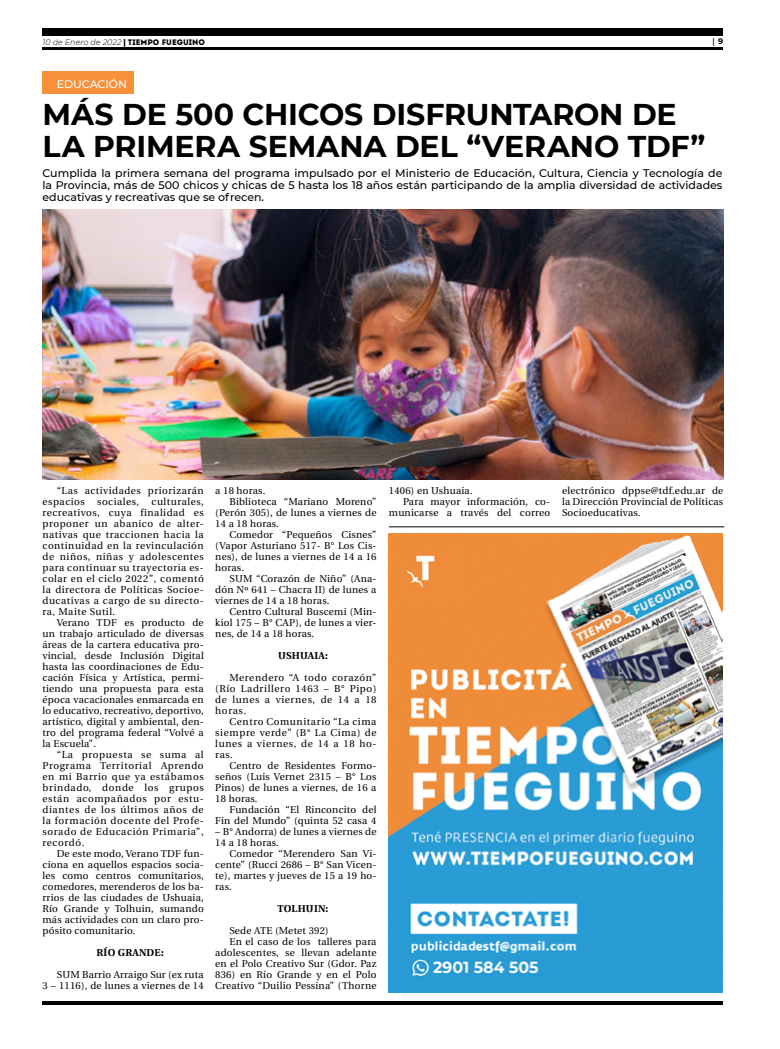
<style>
.page{position:relative;width:780px;height:1049px;background:#fff}
.page>*{position:absolute;margin:0;border:0;box-sizing:border-box;transform-origin:0 0}
.t1{font:700 30px/32px "Montserrat";letter-spacing:-.005em;color:#000}
.t2{font:500 11px/12px "Montserrat";color:#000;text-align:justify}
.t3{font:500 11px "Montserrat";color:#fff}
.t4{font:10px/11px "Utopia";letter-spacing:.02em;color:#000;text-align:justify}
.t5{font:700 10px "Utopia";letter-spacing:.02em;color:#000}
.t6{font:italic 300 8px "Montserrat";color:#000}
.t7{font:700 8px "Utopia";color:#000}
.s1{font-family:"Fedra Sans Pro";font-weight:700;font-style:normal}
.s2{font-family:"Intro";font-weight:400;font-style:normal}
.s3{font-family:"Montserrat"}
</style>
<div class="page">
<hr style="left:43px;top:48px;width:680px;height:2px;background:#000">
<div style="left:43px;top:28px;width:680px;height:7px;background:#000"></div>
<hr style="left:43px;top:1001px;width:680px;height:4px;background:#000">
<div style="left:43px;top:72px;width:91px;height:22px;background:#f79139"></div>
<hr style="left:389px;top:526px;width:335px;height:1px;background:#000">
<img style="left:389px;top:534px;width:333px;height:458px">
<img style="left:43px;top:210px;width:680px;height:269px">
<p class="t6" style="left:43px;top:36px;width:164px">10 de Enero de 2022 <span class="s1">|</span> <span class="s2">TIEMPO FUEGUINO</span></p>
<p class="t7" style="left:712px;top:37px;width:12px">| <span class="s3">9</span></p>
<p class="t3" style="left:57px;top:76px;width:72px">EDUCACIÓN</p>
<h1 class="t1" style="left:43px;top:97px;width:664px">MÁS DE 500 CHICOS DISFRUNTARON DE<br>LA PRIMERA SEMANA DEL “VERANO TDF”</h1>
<p class="t2" style="left:43px;top:167px;width:681px">Cumplida la primera semana del programa impulsado por el Ministerio de Educación, Cultura, Ciencia y Tecnología de la Provincia, más de 500 chicos y chicas de 5 hasta los 18 años están participando de la amplia diversidad de actividades educativas y recreativas que se ofrecen.</p>
<p class="t4" style="left:43px;top:485px;width:163px;text-indent:14px">“Las actividades priorizarán espacios sociales, culturales, recreativos, cuya finalidad es proponer un abanico de alter&shy;nativas que traccionen hacia la continuidad en la revinculación de niños, niñas y adolescentes para continuar su trayectoria es&shy;colar en el ciclo 2022”, comentó la directora de Políticas Socioe&shy;ducativas a cargo de su directo&shy;ra, Maite Sutil.</p>
<p class="t4" style="left:43px;top:617px;width:163px;text-indent:14px">Verano TDF es producto de un trabajo articulado de diversas áreas de la cartera educativa pro&shy;vincial, desde Inclusión Digital hasta las coordinaciones de Edu&shy;cación Física y Artística, permi&shy;tiendo una propuesta para esta época vacacionales enmarcada en lo educativo, recreativo, deportivo, artístico, digital y ambiental, den&shy;tro del programa federal “Volvé a la Escuela”.</p>
<p class="t4" style="left:43px;top:749px;width:163px;text-indent:14px">“La propuesta se suma al Programa Territorial Aprendo en mi Barrio que ya estábamos brindado, donde los grupos están acompañados por estu&shy;diantes de los últimos años de la formación docente del Profe&shy;sorado de Educación Primaria”, recordó.</p>
<p class="t4" style="left:43px;top:848px;width:163px;text-indent:14px">De este modo, Verano TDF fun&shy;ciona en aquellos espacios socia&shy;les como centros comunitarios, comedores, merenderos de los ba&shy;rrios de las ciudades de Ushuaia, Río Grande y Tolhuin, sumando más actividades con un claro pro&shy;pósito comunitario.</p>
<p class="t5" style="left:97px;top:947px;width:69px">RÍO GRANDE:</p>
<p class="t4" style="left:43px;top:969px;width:163px;text-align:right">SUM Barrio Arraigo Sur (ex ruta<br>3 – 1116), de lunes a viernes de 14</p>
<p class="t4" style="left:215px;top:485px;width:51px">a 18 horas.</p>
<p class="t4" style="left:229px;top:496px;width:148px">Biblioteca “Mariano Moreno”</p>
<p class="t4" style="left:215px;top:507px;width:163px">(Perón 305), de lunes a viernes de</p>
<p class="t4" style="left:215px;top:518px;width:65px">14 a 18 horas.</p>
<p class="t4" style="left:229px;top:529px;width:148px">Comedor “Pequeños Cisnes”</p>
<p class="t4" style="left:215px;top:540px;width:163px">(Vapor Asturiano 517- B° Los Cis-</p>
<p class="t4" style="left:215px;top:551px;width:163px">nes), de lunes a viernes de 14 a 16</p>
<p class="t4" style="left:215px;top:562px;width:30px">horas.</p>
<p class="t4" style="left:229px;top:573px;width:148px">SUM “Corazón de Niño” (Ana-</p>
<p class="t4" style="left:215px;top:584px;width:163px">dón Nº 641 – Chacra II) de lunes a</p>
<p class="t4" style="left:215px;top:595px;width:115px">viernes de 14 a 18 horas.</p>
<p class="t4" style="left:229px;top:606px;width:148px">Centro Cultural Buscemi (Min-</p>
<p class="t4" style="left:215px;top:617px;width:163px">kiol 175 – B° CAP), de lunes a vier-</p>
<p class="t4" style="left:215px;top:628px;width:100px">nes, de 14 a 18 horas.</p>
<p class="t5" style="left:278px;top:650px;width:51px">USHUAIA:</p>
<p class="t4" style="left:215px;top:672px;width:163px;text-indent:14px">Merendero “A todo corazón” (Río Ladrillero 1463 – B° Pipo) de lunes a viernes, de 14 a 18 horas.</p>
<p class="t4" style="left:215px;top:716px;width:163px;text-indent:14px">Centro Comunitario “La cima siempre verde” (B° La Cima) de lunes a viernes, de 14 a 18 ho&shy;ras.</p>
<p class="t4" style="left:215px;top:760px;width:163px;text-indent:14px">Centro de Residentes Formo&shy;seños (Luis Vernet 2315 – B° Los Pinos) de lunes a viernes, de 16 a 18 horas.</p>
<p class="t4" style="left:215px;top:804px;width:163px;text-align:right">Fundación “El Rinconcito del<br>Fin del Mundo” (quinta 52 casa 4</p>
<p class="t4" style="left:215px;top:826px;width:163px">– B° Andorra) de lunes a viernes de<br>14 a 18 horas.</p>
<p class="t4" style="left:215px;top:848px;width:163px;text-indent:14px">Comedor “Merendero San Vi&shy;cente” (Rucci 2686 – B° San Vicen&shy;te), martes y jueves de 15 a 19 ho&shy;ras.</p>
<p class="t5" style="left:277px;top:903px;width:52px">TOLHUIN:</p>
<p class="t4" style="left:229px;top:925px;width:101px">Sede ATE (Metet 392)</p>
<p class="t4" style="left:229px;top:936px;width:148px">En el caso de los talleres para</p>
<p class="t4" style="left:215px;top:947px;width:163px">adolescentes, se llevan adelante</p>
<p class="t4" style="left:215px;top:958px;width:163px">en el Polo Creativo Sur (Gdor. Paz</p>
<p class="t4" style="left:215px;top:969px;width:163px">836) en Río Grande y en el Polo</p>
<p class="t4" style="left:215px;top:980px;width:163px">Creativo “Duilio Pessina” (Thorne</p>
<p class="t4" style="left:389px;top:485px;width:85px">1406) en Ushuaia.</p>
<p class="t4" style="left:403px;top:496px;width:148px">Para mayor información, co-</p>
<p class="t4" style="left:389px;top:507px;width:163px">municarse a través del correo</p>
<p class="t4" style="left:562px;top:485px;width:163px">electrónico dppse@tdf.edu.ar de la Dirección Provincial de Políticas Socioeducativas.</p>
</div>
